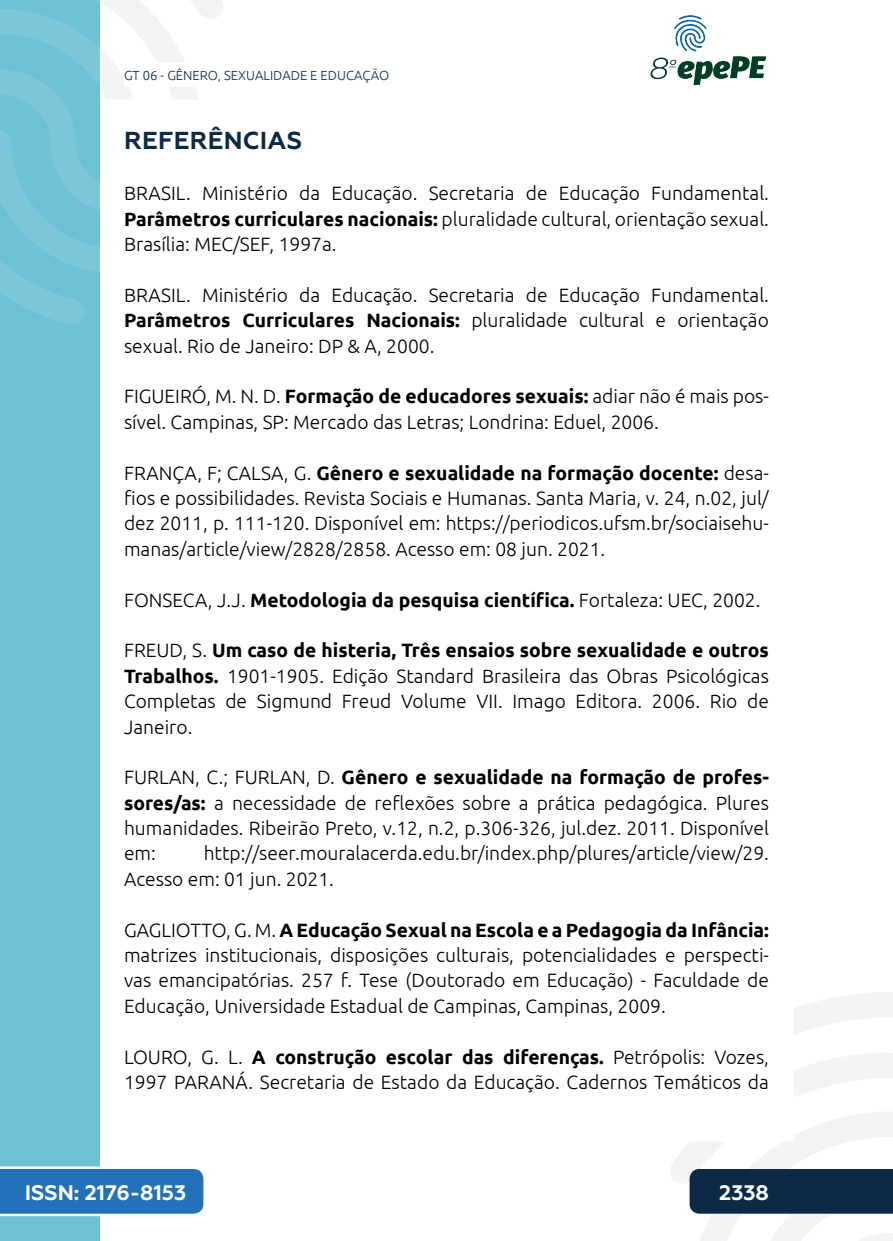
<style>
.page{position:relative;width:893px;height:1241px;background:#fff}
.page>*{position:absolute;margin:0;border:0;box-sizing:border-box;transform-origin:0 0}
._6_SUBTÍTULO_ABERTUR{font:700 24.5px "Geometria";letter-spacing:.01em;color:#0c2a46}
.t1{font:700 21px "Geometria";color:#fff}
._11_REFERENCIAS{font:300 19.25px/25.4px "Ubuntu";color:#000;text-align:justify}
._11_REFERENCIAS-2{font:700 19.25px "Ubuntu";color:#000}
.t2{font:300 13.12px "Ubuntu";color:#0c2a46}
.s1{font-weight:700}
.s2{font-weight:300}
</style>
<div class="page">
<svg style="left:670px;top:992px;width:223px;height:248px"></svg>
<svg style="left:99px;top:0;width:124px;height:324px"></svg>
<img style="left:650px;top:15px;width:117px;height:71px">
<div style="left:0;top:0;width:99px;height:1240px;background:#6ec0d5"></div>
<svg style="left:0;top:0;width:99px;height:325px"></svg>
<svg style="left:0;top:1166px;width:203px;height:49px;background:#367dbf"></svg>
<div style="left:690px;top:1168px;width:203px;height:45px;background:#0c2a46"></div>
<div style="left:124px;top:62px;width:516px;height:25px;background:#fff"></div>
<p class="t2" style="left:124px;top:67px;width:267px">GT 06 - GÊNERO, SEXUALIDADE E EDUCAÇÃO</p>
<p class="_6_SUBTÍTULO_ABERTUR" style="left:124px;top:126px;width:179px">REFERÊNCIAS</p>
<p class="_11_REFERENCIAS" style="left:124px;top:180px;width:646px">BRASIL. Ministério da Educação. Secretaria de Educação Fundamental.<br><span class="s1">Parâmetros curriculares nacionais:</span> pluralidade cultural, orientação sexual.<br>Brasília: MEC/SEF, 1997a.</p>
<p class="_11_REFERENCIAS" style="left:124px;top:282px;width:646px">BRASIL. Ministério da Educação. Secretaria de Educação Fundamental.<br><span class="s1">Parâmetros Curriculares Nacionais:</span> pluralidade cultural e orientação sexual. Rio de Janeiro: DP &amp; A, 2000.</p>
<p class="_11_REFERENCIAS" style="left:124px;top:383px;width:646px">FIGUEIRÓ, M. N. D. <span class="s1">Formação de educadores sexuais:</span> adiar não é mais pos&shy;sível. Campinas, SP: Mercado das Letras; Londrina: Eduel, 2006.</p>
<p class="_11_REFERENCIAS" style="left:124px;top:459px;width:646px">FRANÇA, F; CALSA, G. <span class="s1">Gênero e sexualidade na formação docente:</span> desa&shy;fios e possibilidades. Revista Sociais e Humanas. Santa Maria, v. 24, n.02, jul/ dez 2011, p. 111-120. Disponível em: https://periodicos.ufsm.br/sociaisehu&shy;manas/article/view/2828/2858. Acesso em: 08 jun. 2021.</p>
<p class="_11_REFERENCIAS-2" style="left:124px;top:588px;width:638px"><span class="s2">FONSECA, J.J.</span> Metodologia da pesquisa científica. <span class="s2">Fortaleza: UEC, 2002.</span></p>
<p class="_11_REFERENCIAS" style="left:124px;top:637px;width:646px">FREUD, S. <span class="s1">Um caso de histeria, Três ensaios sobre sexualidade e outros Trabalhos.</span> 1901-1905. Edição Standard Brasileira das Obras Psicológicas Completas de Sigmund Freud Volume VII. Imago Editora. 2006. Rio de Janeiro.</p>
<p class="_11_REFERENCIAS" style="left:124px;top:764px;width:646px">FURLAN, C.; FURLAN, D. <span class="s1">Gênero e sexualidade na formação de profes&shy;sores/as:</span> a necessidade de reflexões sobre a prática pedagógica. Plures humanidades. Ribeirão Preto, v.12, n.2, p.306-326, jul.dez. 2011. Disponível em:</p>
<p class="_11_REFERENCIAS" style="left:124px;top:840px;width:646px;text-indent:80px">http://seer.mouralacerda.edu.br/index.php/plures/article/view/29.<br>Acesso em: 01 jun. 2021.</p>
<p class="_11_REFERENCIAS" style="left:124px;top:916px;width:646px">GAGLIOTTO, G. M. <span class="s1">A Educação Sexual na Escola e a Pedagogia da Infância: </span>matrizes institucionais, disposições culturais, potencialidades e perspecti&shy;vas emancipatórias. 257 f. Tese (Doutorado em Educação) - Faculdade de Educação, Universidade Estadual de Campinas, Campinas, 2009.</p>
<p class="_11_REFERENCIAS" style="left:124px;top:1043px;width:646px">LOURO, G. L. <span class="s1">A construção escolar das diferenças.</span> Petrópolis: Vozes,<br>1997 PARANÁ. Secretaria de Estado da Educação. Cadernos Temáticos da</p>
<p class="t1" style="left:25px;top:1179px;width:163px">ISSN: 2176-8153</p>
<p class="t1" style="left:719px;top:1179px;width:51px">2338</p>
</div>
